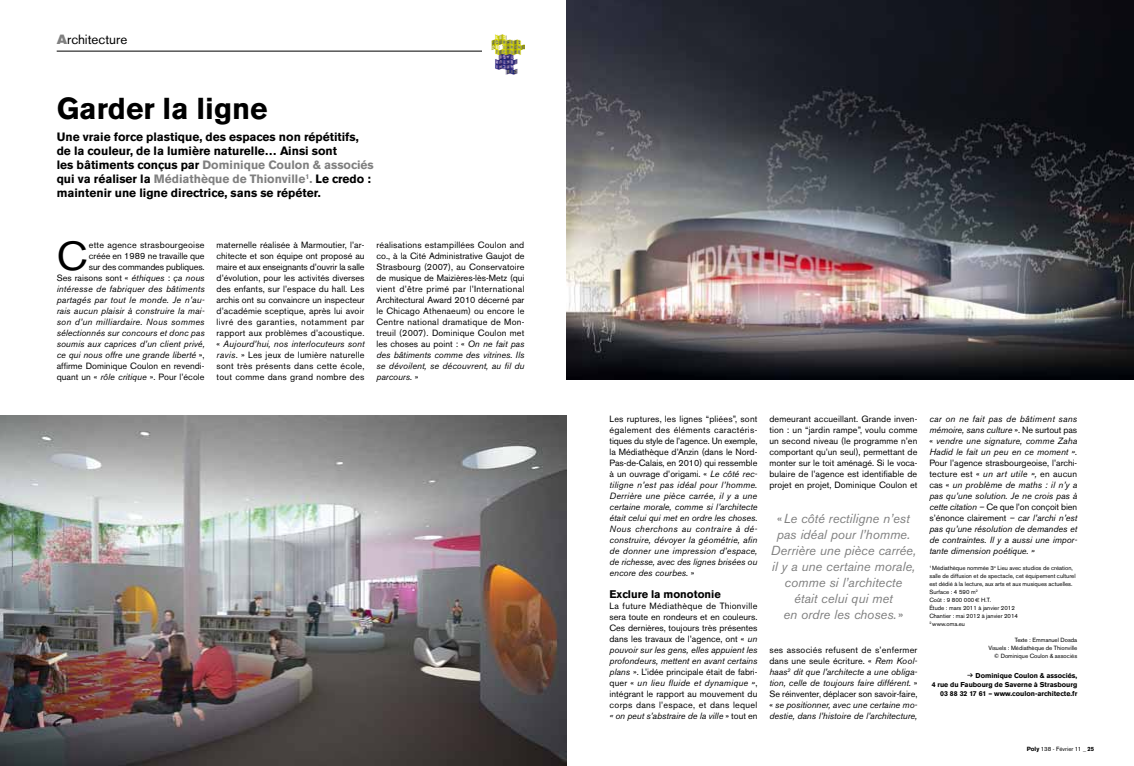
<style>
.page{position:relative;width:1134px;height:766px;background:#fff}
.page>*{position:absolute;margin:0;border:0;box-sizing:border-box;transform-origin:0 0}
.t1{font:40.2px "Akzidenz Grotesk BE";color:#000}
.t2{font:700 30px "Akzidenz Grotesk BE";color:#000}
.t3{font:13.3px "Akzidenz Grotesk BE";color:#000}
.t4{font:italic 13px/16px "Akzidenz Grotesk BE";color:#808080;text-align:center}
.t5{font:700 12px/14px "Akzidenz Grotesk BE";color:#000}
.t6{font:700 11px "Akzidenz Grotesk BE";color:#000}
.t7{font:italic 9px/11px "Akzidenz Grotesk BE";color:#000;text-align:justify}
.t8{font:9px/11px "Akzidenz Grotesk BE";letter-spacing:.02em;color:#000;text-align:justify}
.t9{font:700 7px/9px "Akzidenz Grotesk BE";color:#000;text-align:right}
.t10{font:6px/8px "Akzidenz Grotesk BE";color:#000}
.s1{font-family:"Akzidenz Grotesk BE Super";color:#808080}
.s2{color:#808080}
.s3{font-style:normal}
.s4{font-style:italic}
.s5{font-family:"Euro Sans"}
.s6{font-family:"FRAC"}
.s7{font-weight:700}
</style>
<div class="page">
<hr style="left:57px;top:51px;width:467px;height:1px;background:#000">
<div style="left:482px;top:30px;width:48px;height:48px;background:#fff"></div>
<img style="left:492px;top:34px;width:32px;height:40px">
<img style="left:567px;top:0;width:567px;height:380px">
<img style="left:0;top:415px;width:567px;height:350px">
<h3 class="t3" style="left:57px;top:31px;width:72px"><span class="s1">A</span>rchitecture</h3>
<h2 class="t2" style="left:57px;top:91px;width:213px">Garder la ligne</h2>
<p class="t5" style="left:57px;top:130px;width:319px">Une vraie force plastique, des espaces non répétitifs, de la couleur, de la lumière naturelle… Ainsi sont<br>les bâtiments conçus par <span class="s2">Dominique Coulon &amp; associés </span>qui va réaliser la <span class="s2">Médiathèque de Thionville</span><sup>1</sup><span class="s2">.</span> Le credo : maintenir une ligne directrice, sans se répéter.</p>
<h1 class="t1" style="left:57px;top:232px;width:32px">C</h1>
<p class="t7" style="left:57px;top:239px;width:150px;text-align:right"><span class="s3">ette agence strasbourgeoise<br>créée en 1989 ne travaille que<br>sur des commandes publiques.<br>Ses raisons sont «</span> éthiques <span class="s3">:</span> ça nous intéresse de fabriquer des bâtiments partagés par tout le monde. Je n’au&shy;rais aucun plaisir à construire la mai&shy;son d’un milliardaire. Nous sommes sélectionnés sur concours et donc pas soumis aux caprices d’un client privé, ce qui nous offre une grande liberté <span class="s3">», affirme Dominique Coulon en revendi&shy;quant un «</span> rôle critique <span class="s3">». Pour l’école</span></p>
<p class="t8" style="left:217px;top:239px;width:150px">maternelle réalisée à Marmoutier, l’ar&shy;chitecte et son équipe ont proposé au maire et aux enseignants d’ouvrir la salle d’évolution, pour les activités diverses des enfants, sur l’espace du hall. Les archis ont su convaincre un inspecteur d’académie sceptique, après lui avoir livré des garanties, notamment par rapport aux problèmes d’acoustique. « <span class="s4">Aujourd’hui, nos interlocuteurs sont ravis</span>. » Les jeux de lumière naturelle sont très présents dans cette école, tout comme dans grand nombre des</p>
<p class="t8" style="left:376px;top:239px;width:149px">réalisations estampillées Coulon and co., à la Cité Administrative Gaujot de Strasbourg (2007), au Conservatoire de musique de Maizières-lès-Metz (qui vient d’être primé par l’International Architectural Award 2010 décerné par le Chicago Athenaeum) ou encore le Centre national dramatique de Mon&shy;treuil (2007). Dominique Coulon met les choses au point : « <span class="s4">On ne fait pas des bâtiments comme des vitrines. Ils se dévoilent, se découvrent, au fil du parcours.</span> »</p>
<p class="t7" style="left:609px;top:413px;width:149px"><span class="s3">Les ruptures, les lignes “pliées”, sont également des éléments caractéris&shy;tiques du style de l’agence. Un exemple, la Médiathèque d’Anzin (dans le Nord-Pas-de-Calais, en 2010) qui ressemble à un ouvrage d’origami. «</span> Le côté rec&shy;tiligne n’est pas idéal pour l’homme.<br>Derrière une pièce carrée, il y a une certaine morale, comme si l’architecte était celui qui met en ordre les choses.<br>Nous cherchons au contraire à dé&shy;construire, dévoyer la géométrie, afin de donner une impression d’espace, de richesse, avec des lignes brisées ou encore des courbes. <span class="s3">»</span></p>
<p class="t6" style="left:609px;top:587px;width:113px">Exclure la monotonie</p>
<p class="t8" style="left:609px;top:600px;width:149px">La future Médiathèque de Thionville sera toute en rondeurs et en couleurs.<br>Ces dernières, toujours très présentes dans les travaux de l’agence, ont « <span class="s4">un pouvoir sur les gens, elles appuient les profondeurs, mettent en avant certains plans</span> ». L’idée principale était de fabri&shy;quer « <span class="s4">un lieu fluide et dynamique »</span>, intégrant le rapport au mouvement du corps dans l’espace, et dans lequel <span class="s4">« on peut s’abstraire de la ville</span> » tout en</p>
<p class="t8" style="left:769px;top:413px;width:150px">demeurant accueillant. Grande inven&shy;tion : un “jardin rampe”, voulu comme un second niveau (le programme n’en comportant qu’un seul), permettant de monter sur le toit aménagé. Si le voca&shy;bulaire de l’agence est identifiable de projet en projet, Dominique Coulon et</p>
<h3 class="t4" style="left:771px;top:510px;width:147px"><span class="s3">«</span>Le côté rectiligne n’est pas idéal pour l’homme.<br>Derrière une pièce carrée, il y a une certaine morale, comme si l’architecte<br>était celui qui met<br>en ordre les choses.<span class="s3">»</span></h3>
<p class="t7" style="left:769px;top:644px;width:150px"><span class="s3">ses associés refusent de s’enfermer dans une seule écriture. «</span> Rem Kool&shy;haas<sup>2</sup> dit que l’architecte a une obliga&shy;tion, celle de toujours faire différent<span class="s3">. » Se réinventer, déplacer son savoir-faire, «</span> se positionner, avec une certaine mo&shy;destie, dans l’histoire de l’architecture,</p>
<p class="t7" style="left:929px;top:413px;width:149px">car on ne fait pas de bâtiment sans mémoire, sans culture <span class="s3">». Ne surtout pas «</span> vendre une signature, comme Zaha Hadid le fait un peu en ce moment ».</p>
<p class="t7" style="left:929px;top:457px;width:149px"><span class="s3">Pour l’agence strasbourgeoise, l’archi&shy;tecture est «</span> un art utile », <span class="s3">en aucun cas «</span> un problème de maths : il n’y a pas qu’une solution. Je ne crois pas à cette citation – <span class="s3">Ce que l’on conçoit bien s’énonce clairement</span> – car l’archi n’est pas qu’une résolution de demandes et de contraintes. Il y a aussi une impor&shy;tante dimension poétique. »</p>
<p class="t10" style="left:929px;top:564px;width:148px"><sup>1</sup> Médiathèque nommée 3<sup>e</sup> Lieu avec studios de création, salle de diffusion et de spectacle, cet équipement culturel est dédié à la lecture, aux arts et aux musiques actuelles.<br>Surface : 4 590 m<sup>2<br></sup>Coût : 9 800 000<span class="s5">€</span> H.T.<br>Étude : mars 2011 à janvier 2012<br>Chantier : mai 2012 à janvier 2014<br><sup>2</sup> www.oma.eu</p>
<p class="t10" style="left:988px;top:636px;width:90px;text-align:right">Texte : Emmanuel Dosda<br>Visuels : Médiathèque de Thionville © Dominique Coulon &amp; associés</p>
<p class="t9" style="left:932px;top:671px;width:147px"><span class="s6">m</span> Dominique Coulon &amp; associés,<br>4 rue du Faubourg de Saverne à Strasbourg<br>03 88 32 17 61 – www.coulon-architecte.fr</p>
<p class="t10" style="left:1027px;top:745px;width:69px"><span class="s7">Poly</span> 138 - Février 11 <span class="s7">_ 25</span></p>
</div>
